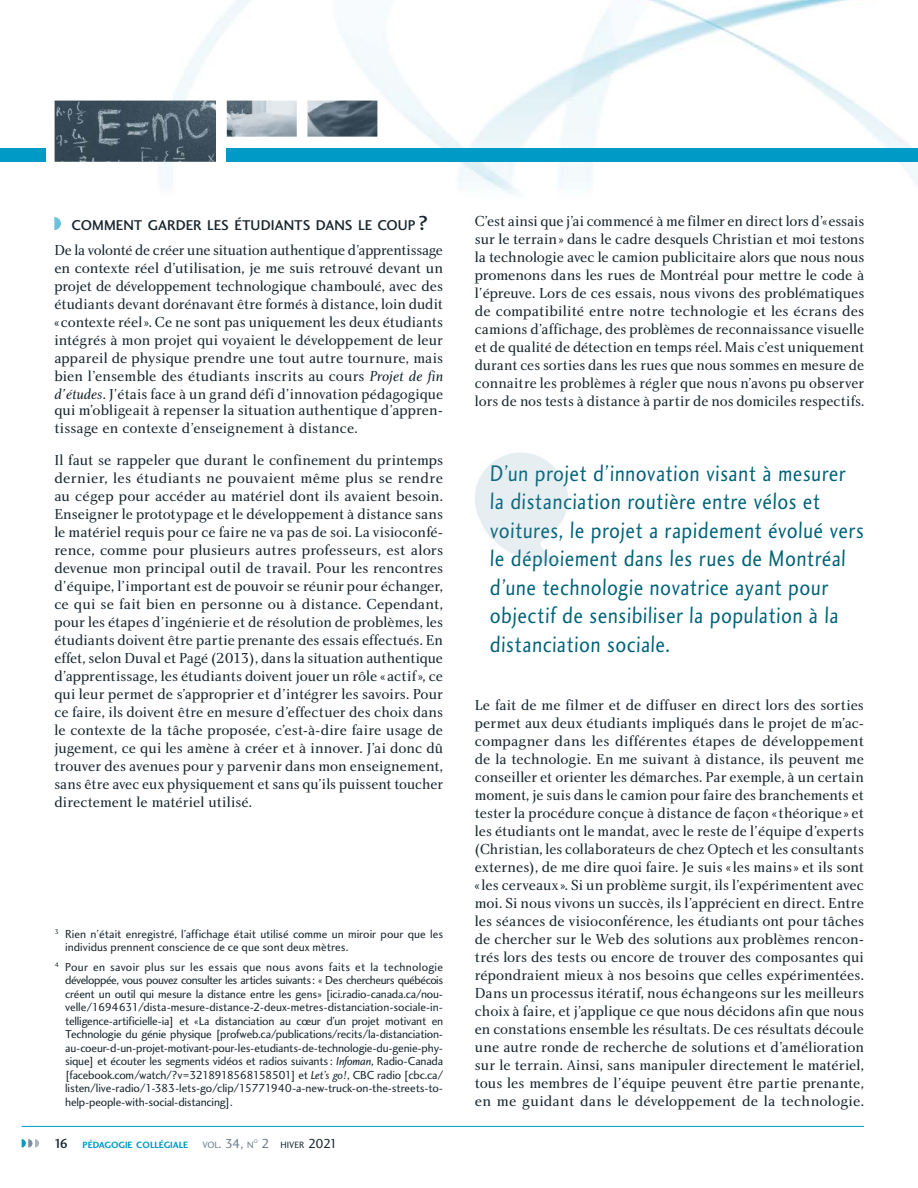
<style>
.page{position:relative;width:918px;height:1188px;background:#fff}
.page>*{position:absolute;margin:0;border:0;box-sizing:border-box;transform-origin:0 0}
.ExergueGauche__OK{font:23.4px/28.5px "Charlotte Sans Book Plain";letter-spacing:.03em;color:#006279;scale:.85 1}
.Article__OK{font:15px/18px "Charlotte Book Plain";color:#17252d;text-align:justify}
.SousTitre__OK{font:14.7px "Charlotte Sans Medium Plain";letter-spacing:.005em;color:#17252d}
.E-_texte_des_notes_e{font:12px/13.5px "Charlotte Sans Book Plain";color:#17252d}
.t1{font:9.45px "Charlotte Sans Bold Plain";color:#009ac7}
.t2{font:9.45px "Charlotte Sans Book Plain";color:#17252d}
.t3{font:9.45px "Charlotte Sans Book Plain";color:#697b88}
.t4{font:5.55px "Charlotte Sans Book Plain";color:#697b88}
.s1{font-size:21px}
.s2{font-family:"Charlotte Book Italic Plain"}
.s3{font-family:"Charlotte Sans Book Italic Plain"}
.s4{font-family:"Charlotte Sans Medium Plain";font-size:13.5px;color:#17252d}
.s5{font-size:13.5px}
.s6{font-size:13.5px;color:#697b88}
</style>
<div class="page">
<img style="left:54px;top:0;width:864px;height:194px">
<div style="left:227px;top:148px;width:691px;height:14px;background:#009ac7"></div>
<div style="left:0;top:148px;width:46px;height:14px;background:#009ac7"></div>
<hr style="left:22px;top:1126px;width:842px;height:1px;background:#009ac7">
<svg style="left:22px;top:1139px;width:17px;height:9px"></svg>
<img style="left:55px;top:101px;width:322px;height:61px">
<svg style="left:54px;top:217px;width:7px;height:13px"></svg>
<svg style="left:475px;top:452px;width:93px;height:111px"></svg>
<p class="SousTitre__OK" style="left:72px;top:216px;width:358px">COMMENT GARDER LES ÉTUDIANTS DANS LE COUP <span class="s1">?</span></p>
<p class="Article__OK" style="left:54px;top:241px;width:390px">De la volonté de créer une situation authentique d’apprentissage en contexte réel d’utilisation, je me suis retrouvé devant un projet de développement technologique chamboulé, avec des étudiants devant dorénavant être formés à distance, loin dudit « contexte réel». Ce ne sont pas uniquement les deux étudiants intégrés à mon projet qui voyaient le développement de leur appareil de physique prendre une tout autre tournure, mais bien l’ensemble des étudiants inscrits au cours <span class="s2">Projet de fin d’études</span>. J’étais face à un grand défi d’innovation pédagogique</p>
<p class="Article__OK" style="left:54px;top:401px;width:390px">qui m’obligeait à repenser la situation authentique d’appren&shy;tissage en contexte d’enseignement à distance.</p>
<p class="Article__OK" style="left:54px;top:451px;width:390px">Il faut se rappeler que durant le confinement du printemps dernier, les étudiants ne pouvaient même plus se rendre au cégep pour accéder au matériel dont ils avaient besoin.<br>Enseigner le prototypage et le développement à distance sans le matériel requis pour ce faire ne va pas de soi. La visioconfé&shy;rence, comme pour plusieurs autres professeurs, est alors devenue mon principal outil de travail. Pour les rencontres d’équipe, l’important est de pouvoir se réunir pour échanger, ce qui se fait bien en personne ou à distance. Cependant, pour les étapes d’ingénierie et de résolution de problèmes, les étudiants doivent être partie prenante des essais effectués. En effet, selon Duval et Pagé (2013), dans la situation authentique d’apprentissage, les étudiants doivent jouer un rôle « actif», ce qui leur permet de s’approprier et d’intégrer les savoirs. Pour ce faire, ils doivent être en mesure d’effectuer des choix dans le contexte de la tâche proposée, c’est-à-dire faire usage de jugement, ce qui les amène à créer et à innover. J’ai donc dû trouver des avenues pour y parvenir dans mon enseignement, sans être avec eux physiquement et sans qu’ils puissent toucher directement le matériel utilisé.</p>
<p class="E-_texte_des_notes_e" style="left:65px;top:927px;width:379px;text-indent:-10px"><sup>3</sup> Rien n’était enregistré, l’affichage était utilisé comme un miroir pour que les individus prennent conscience de ce que sont deux mètres.</p>
<p class="E-_texte_des_notes_e" style="left:65px;top:960px;width:379px;text-align:justify;text-indent:-10px"><sup>4</sup> Pour en savoir plus sur les essais que nous avons faits et la technologie développée, vous pouvez consulter les articles suivants : « Des chercheurs québécois créent un outil qui mesure la distance entre les gens» [ici.radio-canada.ca/nou&shy;velle/1694631/dista-mesure-distance-2-deux-metres-distanciation-sociale-in&shy;telligence-artificielle-ia] et «La distanciation au cœur d’un projet motivant en Technologie du génie physique [profweb.ca/publications/recits/la-distanciation&shy;au-coeur-d-un-projet-motivant-pour-les-etudiants-de-technologie-du-genie-phy&shy;sique] et écouter les segments vidéos et radios suivants : <span class="s3">Infoman</span>, Radio-Canada [facebook.com/watch/?v=3218918568158501] et <span class="s3">Let’s go!</span>, CBC radio [cbc.ca/ listen/live-radio/1-383-lets-go/clip/15771940-a-new-truck-on-the-streets-to&shy;help-people-with-social-distancing].</p>
<p class="t1" style="left:54px;top:1139px;width:136px"><span class="s4">16</span> PÉDAGOGIE COLLÉGIALE</p>
<p class="t3" style="left:202px;top:1139px;width:53px">VOL<span class="s5">. 34,</span> N</p>
<p class="t4" style="left:254px;top:1138px;width:6px">O</p>
<p class="t2" style="left:262px;top:1139px;width:78px"><span class="s6">2</span> HIVER <span class="s5">2021</span></p>
<p class="Article__OK" style="left:475px;top:212px;width:391px">C’est ainsi que j’ai commencé à me filmer en direct lors d’«essais sur le terrain» dans le cadre desquels Christian et moi testons la technologie avec le camion publicitaire alors que nous nous promenons dans les rues de Montréal pour mettre le code à l’épreuve. Lors de ces essais, nous vivons des problématiques de compatibilité entre notre technologie et les écrans des camions d’affichage, des problèmes de reconnaissance visuelle et de qualité de détection en temps réel. Mais c’est uniquement durant ces sorties dans les rues que nous sommes en mesure de connaitre les problèmes à régler que nous n’avons pu observer lors de nos tests à distance à partir de nos domiciles respectifs.</p>
<p class="ExergueGauche__OK" style="left:490px;top:458px;width:446px">D’un projet d’innovation visant à mesurer la distanciation routière entre vélos et voitures, le projet a rapidement évolué vers le déploiement dans les rues de Montréal d’une technologie novatrice ayant pour objectif de sensibiliser la population à la distanciation sociale.</p>
<p class="Article__OK" style="left:475px;top:696px;width:391px">Le fait de me filmer et de diffuser en direct lors des sorties permet aux deux étudiants impliqués dans le projet de m’ac&shy;compagner dans les différentes étapes de développement de la technologie. En me suivant à distance, ils peuvent me conseiller et orienter les démarches. Par exemple, à un certain moment, je suis dans le camion pour faire des branchements et tester la procédure conçue à distance de façon «théorique » et les étudiants ont le mandat, avec le reste de l’équipe d’experts (Christian, les collaborateurs de chez Optech et les consultants externes), de me dire quoi faire. Je suis «les mains» et ils sont «les cerveaux ». Si un problème surgit, ils l’expérimentent avec moi. Si nous vivons un succès, ils l’apprécient en direct. Entre les séances de visioconférence, les étudiants ont pour tâches de chercher sur le Web des solutions aux problèmes rencon&shy;trés lors des tests ou encore de trouver des composantes qui répondraient mieux à nos besoins que celles expérimentées.<br>Dans un processus itératif, nous échangeons sur les meilleurs choix à faire, et j’applique ce que nous décidons afin que nous en constations ensemble les résultats. De ces résultats découle une autre ronde de recherche de solutions et d’amélioration sur le terrain. Ainsi, sans manipuler directement le matériel, tous les membres de l’équipe peuvent être partie prenante, en me guidant dans le développement de la technologie.</p>
</div>
